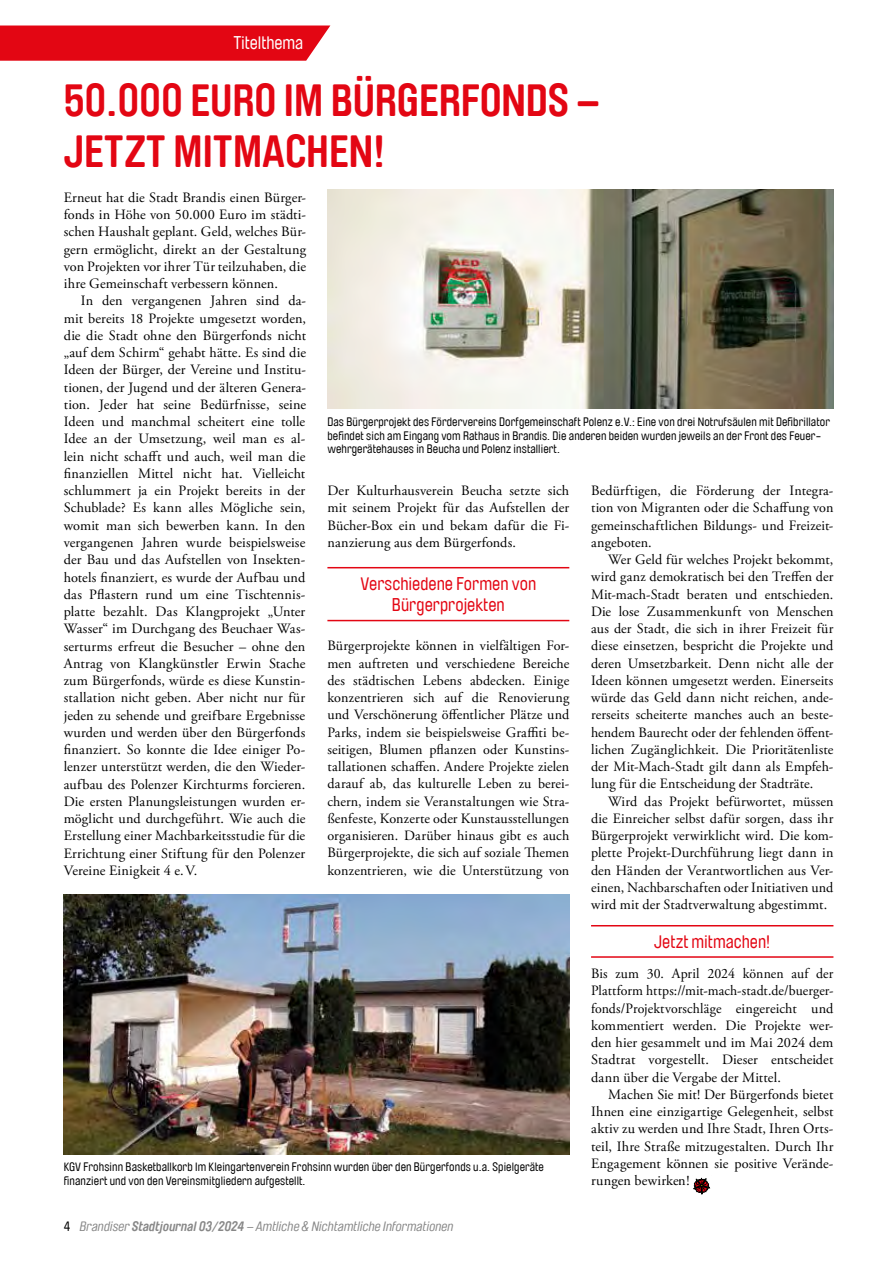
<style>
.page{position:relative;width:893px;height:1263px;background:#fff}
.page>*{position:absolute;margin:0;border:0;box-sizing:border-box;transform-origin:0 0}
.t1{font:700 45px/51.8px "Brauer Neue";letter-spacing:-.005em;color:#e30613}
.t2{font:18px/21.6px "Brauer Neue";color:#e30613;text-align:center}
.t3{font:18px "Brauer Neue";color:#fff}
.t4{font:14.25px/17.2px "Adobe Garamond Pro";letter-spacing:.01em;color:#000;text-align:justify}
.t5{font:italic 13.5px "Brauer Neue";color:#878787}
.t6{font:12px/13.5px "Brauer Neue";letter-spacing:.01em;color:#000}
.s1{font-style:normal;color:#000}
.s2{font-weight:700}
</style>
<div class="page">
<div style="left:0;top:26px;width:330px;height:35px;background:#e30613"></div>
<hr style="left:327px;top:567px;width:242px;height:1px;background:#e30613">
<hr style="left:327px;top:620px;width:242px;height:1px;background:#e30613">
<hr style="left:591px;top:925px;width:242px;height:1px;background:#e30613">
<hr style="left:591px;top:956px;width:242px;height:2px;background:#e30613">
<svg style="left:693px;top:1177px;width:18px;height:18px"></svg>
<img style="left:327px;top:189px;width:506px;height:220px">
<img style="left:64px;top:894px;width:506px;height:260px">
<p class="t3" style="left:234px;top:32px;width:71px">Titelthema</p>
<h1 class="t1" style="left:64px;top:74px;width:538px">50.000 EURO IM BÜRGERFONDS –<br>JETZT MITMACHEN!</h1>
<p class="t4" style="left:64px;top:189px;width:244px">Erneut hat die Stadt Brandis einen Bürger&shy;fonds in Höhe von 50.000 Euro im städti&shy;schen Haushalt geplant. Geld, welches Bür&shy;gern ermöglicht, direkt an der Gestaltung von Projekten vor ihrer Tür teilzuhaben, die ihre Gemeinschaft verbessern können.</p>
<p class="t4" style="left:64px;top:293px;width:244px;text-indent:17px">In den vergangenen Jahren sind da&shy;mit bereits 18 Projekte umgesetzt worden, die die Stadt ohne den Bürgerfonds nicht „auf dem Schirm“ gehabt hätte. Es sind die Ideen der Bürger, der Vereine und Institu&shy;tionen, der Jugend und der älteren Genera&shy;tion. Jeder hat seine Bedürfnisse, seine Ideen und manchmal scheitert eine tolle Idee an der Umsetzung, weil man es al&shy;lein nicht schafft und auch, weil man die finanziellen Mittel nicht hat. Vielleicht schlummert ja ein Projekt bereits in der Schublade? Es kann alles Mögliche sein, womit man sich bewerben kann. In den vergangenen Jahren wurde beispielsweise der Bau und das Aufstellen von Insekten&shy;hotels finanziert, es wurde der Aufbau und das Pflastern rund um eine Tischtennis&shy;platte bezahlt. Das Klangprojekt „Unter Wasser“ im Durchgang des Beuchaer Was&shy;serturms erfreut die Besucher – ohne den Antrag von Klangkünstler Erwin Stache zum Bürgerfonds, würde es diese Kunstin&shy;stallation nicht geben. Aber nicht nur für jeden zu sehende und greifbare Ergebnisse wurden und werden über den Bürgerfonds finanziert. So konnte die Idee einiger Po&shy;lenzer unterstützt werden, die den Wieder&shy;aufbau des Polenzer Kirchturms forcieren.<br>Die ersten Planungsleistungen wurden er&shy;möglicht und durchgeführt. Wie auch die Erstellung einer Machbarkeitsstudie für die Errichtung einer Stiftung für den Polenzer Vereine Einigkeit 4 e.V.</p>
<p class="t6" style="left:327px;top:416px;width:504px">Das Bürgerprojekt des Fördervereins Dorfgemeinschaft Polenz e.V.: Eine von drei Notrufsäulen mit Defibrillator befindet sich am Eingang vom Rathaus in Brandis. Die anderen beiden wurden jeweils an der Front des Feuer&shy;wehrgerätehauses in Beucha und Polenz installiert.</p>
<p class="t4" style="left:327px;top:482px;width:243px">Der Kulturhausverein Beucha setzte sich mit seinem Projekt für das Aufstellen der Bücher-Box ein und bekam dafür die Fi&shy;nanzierung aus dem Bürgerfonds.</p>
<p class="t2" style="left:360px;top:573px;width:177px">Verschiedene Formen von<br>Bürgerprojekten</p>
<p class="t4" style="left:327px;top:638px;width:243px">Bürgerprojekte können in vielfältigen For&shy;men auftreten und verschiedene Bereiche des städtischen Lebens abdecken. Einige konzentrieren sich auf die Renovierung und Verschönerung öffentlicher Plätze und Parks, indem sie beispielsweise Graffiti be&shy;seitigen, Blumen pflanzen oder Kunstins&shy;tallationen schaffen. Andere Projekte zielen darauf ab, das kulturelle Leben zu berei&shy;chern, indem sie Veranstaltungen wie Stra&shy;ßenfeste, Konzerte oder Kunstausstellungen organisieren. Darüber hinaus gibt es auch Bürgerprojekte, die sich auf soziale Themen konzentrieren, wie die Unterstützung von</p>
<p class="t4" style="left:591px;top:482px;width:244px">Bedürftigen, die Förderung der Integra&shy;tion von Migranten oder die Schaffung von gemeinschaftlichen Bildungs- und Freizeit&shy;angeboten.</p>
<p class="t4" style="left:591px;top:551px;width:244px;text-indent:17px">Wer Geld für welches Projekt bekommt, wird ganz demokratisch bei den Treffen der Mit-mach-Stadt beraten und entschieden.<br>Die lose Zusammenkunft von Menschen aus der Stadt, die sich in ihrer Freizeit für diese einsetzen, bespricht die Projekte und deren Umsetzbarkeit. Denn nicht alle der Ideen können umgesetzt werden. Einerseits würde das Geld dann nicht reichen, ande&shy;rerseits scheiterte manches auch an beste&shy;hendem Baurecht oder der fehlenden öffent&shy;lichen Zugänglichkeit. Die Prioritätenliste der Mit-Mach-Stadt gilt dann als Empfeh&shy;lung für die Entscheidung der Stadträte.</p>
<p class="t4" style="left:591px;top:793px;width:244px;text-indent:17px">Wird das Projekt befürwortet, müssen die Einreicher selbst dafür sorgen, dass ihr Bürgerprojekt verwirklicht wird. Die kom&shy;plette Projekt-Durchführung liegt dann in den Händen der Verantwortlichen aus Ver&shy;einen, Nachbarschaften oder Initiativen und wird mit der Stadtverwaltung abgestimmt.</p>
<p class="t2" style="left:654px;top:931px;width:118px">Jetzt mitmachen!</p>
<p class="t4" style="left:591px;top:965px;width:244px">Bis zum 30. April 2024 können auf der Plattform https://mit-mach-stadt.de/buerger&shy;fonds/Projektvorschläge eingereicht und kommentiert werden. Die Projekte wer&shy;den hier gesammelt und im Mai 2024 dem Stadtrat vorgestellt. Dieser entscheidet dann über die Vergabe der Mittel.</p>
<p class="t4" style="left:591px;top:1086px;width:244px;text-indent:17px">Machen Sie mit! Der Bürgerfonds bietet Ihnen eine einzigartige Gelegenheit, selbst aktiv zu werden und Ihre Stadt, Ihren Orts&shy;teil, Ihre Straße mitzugestalten. Durch Ihr Engagement können sie positive Verände&shy;rungen bewirken!</p>
<p class="t6" style="left:64px;top:1160px;width:482px">KGV Frohsinn Basketballkorb Im Kleingartenverein Frohsinn wurden über den Bürgerfonds u.a. Spielgeräte finanziert und von den Vereinsmitgliedern aufgestellt.</p>
<p class="t5" style="left:64px;top:1219px;width:391px"><span class="s1">4</span> Brandiser <span class="s2">Stadtjournal 03/2024</span> – Amtliche &amp; Nichtamtliche Informationen</p>
</div>
